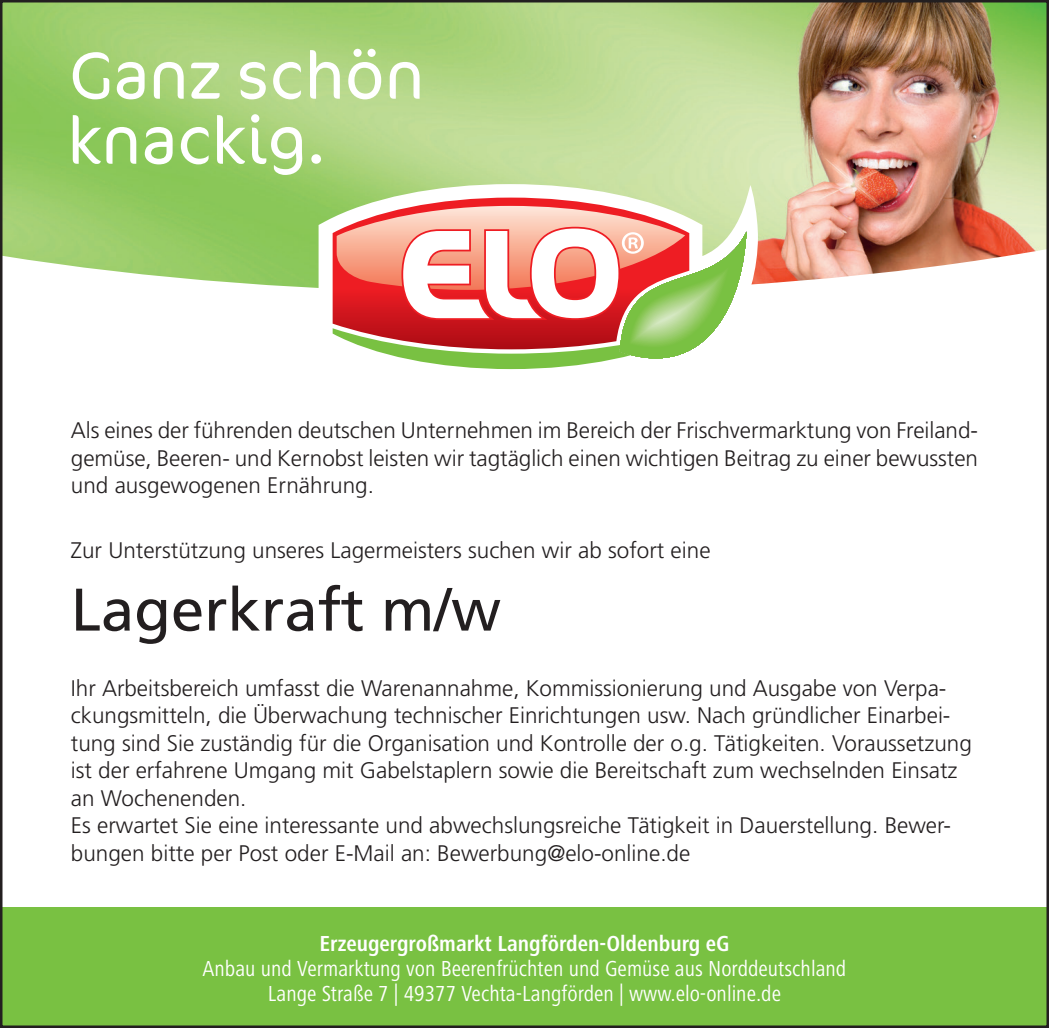
<style>
.page{position:relative;width:1049px;height:1028px;background:#fff}
.page>*{position:absolute;margin:0;border:0;box-sizing:border-box;transform-origin:0 0}
.t1{font:300 67.5px/65px "Cocon";color:#fff}
.t2{font:60px "Frutiger LT Std";color:#231f20}
.t3{font:300 22.5px/27.5px "Frutiger LT Std";color:#231f20;text-align:justify}
.t4{font:condensed 22.5px/25px "Frutiger Next LT";color:#fff;text-align:center}
.t5{font:700 condensed 22.5px "Frutiger Next LT";color:#fff}
</style>
<div class="page">
<img style="left:3px;top:3px;width:1043px;height:285px">
<div style="left:0;top:907px;width:1049px;height:121px;background:#79c142"></div>
<svg style="left:319px;top:184px;width:439px;height:186px"></svg>
<svg style="left:333px;top:349px;width:356px;height:20px"></svg>
<svg style="left:333px;top:198px;width:356px;height:151px"></svg>
<svg style="left:337px;top:206px;width:406px;height:114px"></svg>
<h1 class="t1" style="left:68px;top:45px;width:358px">Ganz schön knackig.</h1>
<p class="t3" style="left:71px;top:417px;width:909px">Als eines der führenden deutschen Unternehmen im Bereich der Frischvermarktung von Freiland&shy;gemüse, Beeren- und Kernobst leisten wir tagtäglich einen wichtigen Beitrag zu einer bewussten und ausgewogenen Ernährung.</p>
<p class="t3" style="left:71px;top:537px;width:641px">Zur Unterstützung unseres Lagermeisters suchen wir ab sofort eine</p>
<h2 class="t2" style="left:71px;top:574px;width:432px">Lagerkraft m/w</h2>
<p class="t3" style="left:71px;top:674px;width:902px;text-align:left">Ihr Arbeitsbereich umfasst die Warenannahme, Kommissionierung und Ausgabe von Verpa&shy;ckungsmitteln, die Überwachung technischer Einrichtungen usw. Nach gründlicher Einarbei&shy;tung sind Sie zuständig für die Organisation und Kontrolle der o.g. Tätigkeiten. Voraussetzung ist der erfahrene Umgang mit Gabelstaplern sowie die Bereitschaft zum wechselnden Einsatz an Wochenenden.<br>Es erwartet Sie eine interessante und abwechslungsreiche Tätigkeit in Dauerstellung. Bewer&shy;bungen bitte per Post oder E-Mail an: Bewerbung@elo-online.de</p>
<p class="t5" style="left:320px;top:931px;width:411px">Erzeugergroßmarkt Langförden-Oldenburg eG</p>
<p class="t4" style="left:203px;top:956px;width:645px">Anbau und Vermarktung von Beerenfrüchten und Gemüse aus Norddeutschland<br>Lange Straße 7 | 49377 Vechta-Langförden | www.elo-online.de</p>
</div>
